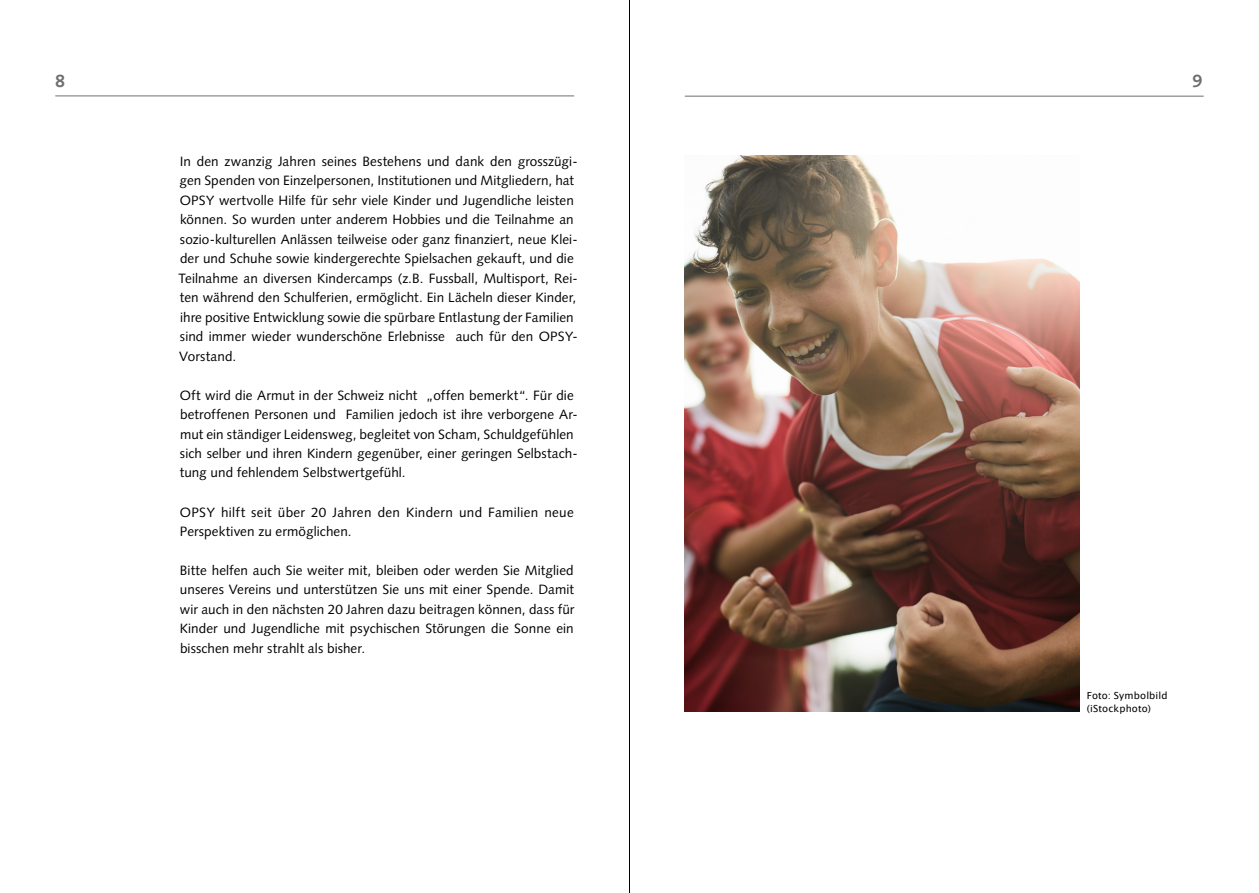
<style>
.page{position:relative;width:1259px;height:893px;background:#fff}
.page>*{position:absolute;margin:0;border:0;box-sizing:border-box;transform-origin:0 0}
.t1{font:700 18px "Syntax";color:#706f6f}
.t2{font:13.5px/19.5px "Syntax";letter-spacing:.005em;color:#000}
.t3{font:9.75px/12.9px "Lucida Sans";letter-spacing:.015em;color:#000}
</style>
<div class="page">
<hr style="left:685px;top:96px;width:518px;height:1px;background:#706f6f">
<hr style="left:55px;top:96px;width:519px;height:1px;background:#706f6f">
<img style="left:685px;top:155px;width:394px;height:557px">
<hr style="left:629px;top:0;width:1px;height:893px;background:#000">
<h1 class="t1" style="left:55px;top:70px;width:12px">8</h1>
<h1 class="t1" style="left:1192px;top:70px;width:12px">9</h1>
<p class="t2" style="left:178px;top:151px;width:401px">In den zwanzig Jahren seines Bestehens und dank den grosszügi&shy;gen Spenden von Einzelpersonen, Institutionen und Mitgliedern, hat OPSY wertvolle Hilfe für sehr viele Kinder und Jugendliche leisten können. So wurden unter anderem Hobbies und die Teilnahme an sozio-kulturellen Anlässen teilweise oder ganz finanziert, neue Klei&shy;der und Schuhe sowie kindergerechte Spielsachen gekauft, und die Teilnahme an diversen Kindercamps (z.B. Fussball, Multisport, Rei&shy;ten während den Schulferien, ermöglicht. Ein Lächeln dieser Kinder, ihre positive Entwicklung sowie die spürbare Entlastung der Familien sind immer wieder wunderschöne Erlebnisse auch für den OPSY-Vorstand.</p>
<p class="t2" style="left:180px;top:385px;width:399px">Oft wird die Armut in der Schweiz nicht „offen bemerkt“. Für die betroffenen Personen und Familien jedoch ist ihre verborgene Ar&shy;mut ein ständiger Leidensweg, begleitet von Scham, Schuldgefühlen sich selber und ihren Kindern gegenüber, einer geringen Selbstach&shy;tung und fehlendem Selbstwertgefühl.</p>
<p class="t2" style="left:180px;top:502px;width:395px">OPSY hilft seit über 20 Jahren den Kindern und Familien neue<br>Perspektiven zu ermöglichen.</p>
<p class="t2" style="left:180px;top:561px;width:396px;text-align:justify">Bitte helfen auch Sie weiter mit, bleiben oder werden Sie Mitglied unseres Vereins und unterstützen Sie uns mit einer Spende. Damit wir auch in den nächsten 20 Jahren dazu beitragen können, dass für Kinder und Jugendliche mit psychischen Störungen die Sonne ein bisschen mehr strahlt als bisher.</p>
<p class="t3" style="left:1086px;top:689px;width:82px">Foto: Symbolbild (iStockphoto)</p>
</div>
